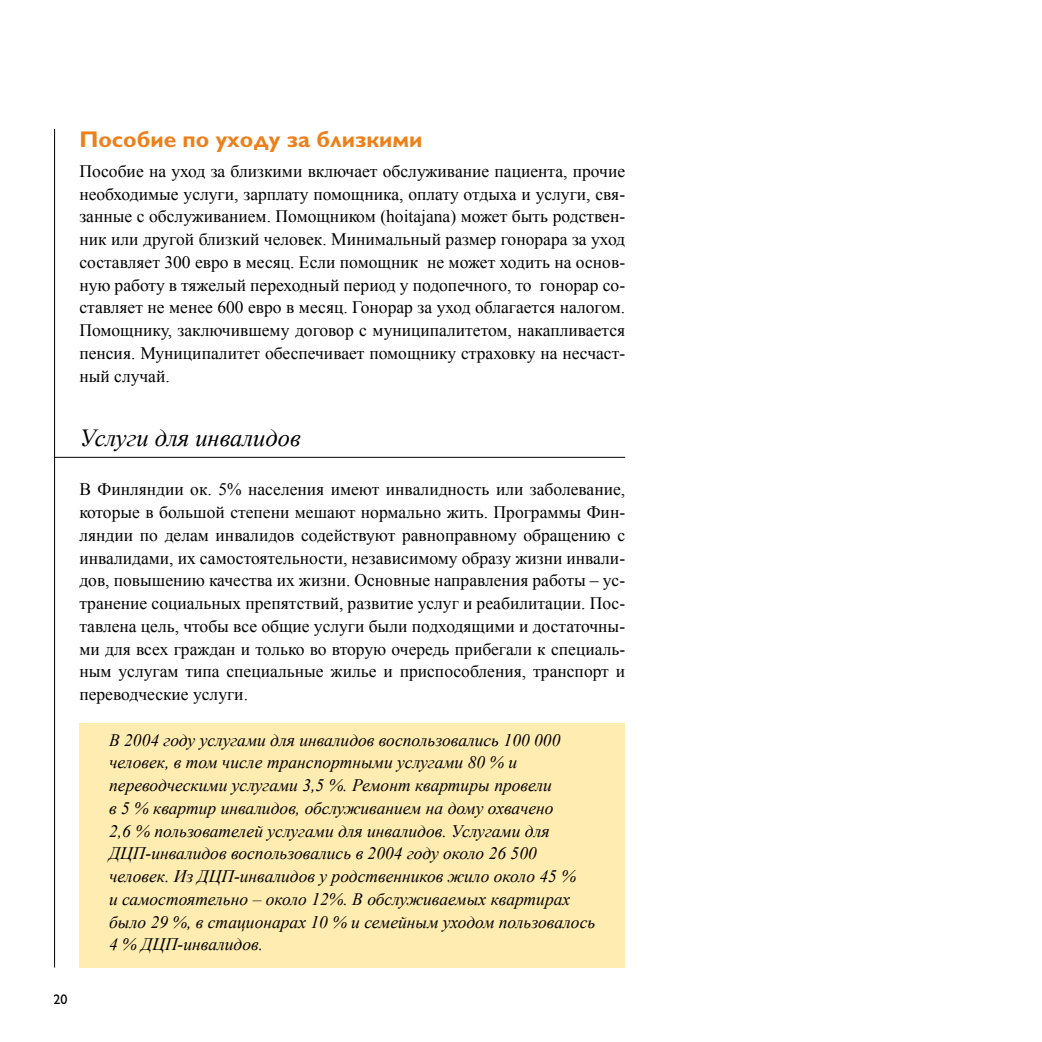
<style>
.page{position:relative;width:1042px;height:1042px;background:#fff}
.page>*{position:absolute;margin:0;border:0;box-sizing:border-box;transform-origin:0 0}
.t1{font:italic 24.5px "Times New Roman";color:#000}
.t2{font:700 22.75px "Gill Sans Cyr";color:#ee801b}
.t3{font:17.5px/22.8px "Times New Roman";color:#000;text-align:justify}
.t4{font:italic 17.5px/22.8px "Times New Roman";color:#000}
.t5{font:14px "Gill Sans";color:#000}
</style>
<div class="page">
<hr style="left:54px;top:129px;width:1px;height:838px;background:#000">
<div style="left:79px;top:723px;width:546px;height:245px;background:#ffecb1"></div>
<hr style="left:55px;top:457px;width:570px;height:1px;background:#000">
<h2 class="t2" style="left:79px;top:126px;width:345px">Пособие по уходу за близкими</h2>
<p class="t3" style="left:79px;top:159px;width:547px">Пособие на уход за близкими включает обслуживание пациента, прочие необходимые услуги, зарплату помощника, оплату отдыха и услуги, свя&shy;занные с обслуживанием. Помощником (hoitajana) может быть родствен&shy;ник или другой близкий человек. Минимальный размер гонорара за уход составляет 300 евро в месяц. Если помощник не может ходить на основ&shy;ную работу в тяжелый переходный период у подопечного, то гонорар со&shy;ставляет не менее 600 евро в месяц. Гонорар за уход облагается налогом.<br>Помощнику, заключившему договор с муниципалитетом, накапливается пенсия. Муниципалитет обеспечивает помощнику страховку на несчаст&shy;ный случай.</p>
<h1 class="t1" style="left:79px;top:421px;width:223px">Услуги для инвалидов</h1>
<p class="t3" style="left:79px;top:478px;width:547px">В Финляндии ок. 5% населения имеют инвалидность или заболевание, которые в большой степени мешают нормально жить. Программы Фин&shy;ляндии по делам инвалидов содействуют равноправному обращению с инвалидами, их самостоятельности, независимому образу жизни инвали&shy;дов, повышению качества их жизни. Основные направления работы – ус&shy;транение социальных препятствий, развитие услуг и реабилитации. Пос&shy;тавлена цель, чтобы все общие услуги были подходящими и достаточны&shy;ми для всех граждан и только во вторую очередь прибегали к специаль&shy;ным услугам типа специальные жилье и приспособления, транспорт и переводческие услуги.</p>
<p class="t4" style="left:109px;top:728px;width:488px">В 2004 году услугами для инвалидов воспользовались 100 000 человек, в том числе транспортными услугами 80 % и переводческими услугами 3,5 %. Ремонт квартиры провели<br>в 5 % квартир инвалидов, обслуживанием на дому охвачено<br>2,6 % пользователей услугами для инвалидов. Услугами для ДЦП-инвалидов воспользовались в 2004 году около 26 500 человек. Из ДЦП-инвалидов у родственников жило около 45 %<br>и самостоятельно – около 12%. В обслуживаемых квартирах было 29 %, в стационарах 10 % и семейным уходом пользовалось 4 % ДЦП-инвалидов.</p>
<p class="t5" style="left:53px;top:991px;width:16px">20</p>
</div>
